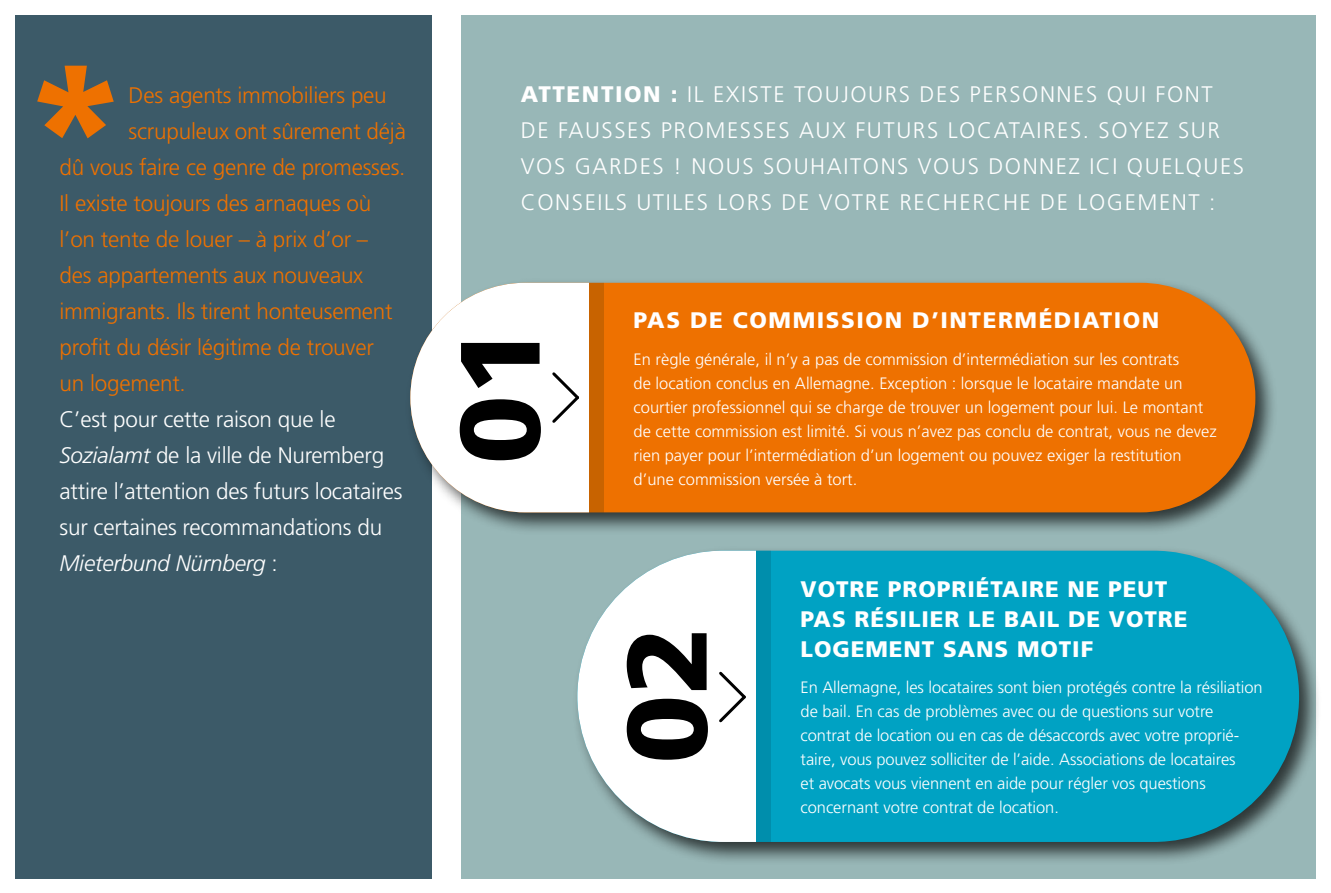
<style>
.page{position:relative;width:1331px;height:893px;background:#fff}
.page>*{position:absolute;margin:0;border:0;box-sizing:border-box;transform-origin:0 0}
.t1{font:900 112.5px "Frutiger";color:#000}
.t2{font:300 22.5px "Frutiger";letter-spacing:-.01em;color:#ee7100}
.t3{font:300 22.5px/36px "Frutiger";letter-spacing:.07em;color:#fff}
.t4{font:300 22.5px/36px "Frutiger";letter-spacing:-.01em;color:#fff}
.t5{font:900 22.5px/30px "Frutiger";letter-spacing:.04em;color:#fff}
.t6{font:900 22.5px "Frutiger";letter-spacing:.07em;color:#fff}
.t7{font:300 16.5px/24px "Frutiger";color:#fff}
.s1{font-style:italic}
.s2{font-weight:900}
</style>
<div class="page">
<div style="left:461px;top:15px;width:855px;height:863px;background:#98b7b7"></div>
<div style="left:15px;top:15px;width:417px;height:863px;background:#3c5a68"></div>
<svg style="left:37px;top:66px;width:77px;height:72px"></svg>
<div style="left:405px;top:278px;width:874px;height:258px;background:#000;opacity:.7"></div>
<div style="left:410px;top:283px;width:845px;height:229px;background:#ee7100;border-radius:115px"></div>
<div style="left:410px;top:283px;width:194px;height:229px;background:#c86300"></div>
<div style="left:410px;top:283px;width:179px;height:229px;background:#fff"></div>
<svg style="left:552px;top:372px;width:27px;height:51px"></svg>
<div style="left:572px;top:545px;width:750px;height:320px;background:#000;opacity:.7"></div>
<div style="left:577px;top:551px;width:722px;height:291px;background:#00a2c3;border-radius:146px"></div>
<div style="left:577px;top:551px;width:194px;height:291px;background:#008eac"></div>
<svg style="left:577px;top:551px;width:179px;height:291px;background:#eaf0f0"></svg>
<svg style="left:716px;top:669px;width:33px;height:56px;background:#e2e2e2"></svg>
<p class="t2" style="left:129px;top:82px;width:260px">Des agents immobiliers peu</p>
<p class="t2" style="left:129px;top:118px;width:279px">scrupuleux ont sûrement déjà</p>
<p class="t2" style="left:60px;top:154px;width:347px">dû vous faire ce genre de promesses.</p>
<p class="t2" style="left:60px;top:190px;width:313px">Il existe toujours des arnaques où</p>
<p class="t2" style="left:60px;top:226px;width:310px">l’on tente de louer – à prix d’or –</p>
<p class="t2" style="left:60px;top:262px;width:305px">des appartements aux nouveaux</p>
<p class="t2" style="left:60px;top:298px;width:335px">immigrants. Ils tirent honteusement</p>
<p class="t2" style="left:60px;top:334px;width:316px">profit du désir légitime de trouver</p>
<p class="t2" style="left:60px;top:370px;width:128px">un logement.</p>
<p class="t4" style="left:60px;top:401px;width:344px">C’est pour cette raison que le<br><span class="s1">Sozialamt</span> de la ville de Nuremberg attire l’attention des futurs locataires sur certaines recommandations du<br><span class="s1">Mieterbund Nürnberg</span> :</p>
<p class="t3" style="left:521px;top:76px;width:725px"><span class="s2">ATTENTION :</span> IL EXISTE TOUJOURS DES PERSONNES QUI FONT DE FAUSSES PROMESSES AUX FUTURS LOCATAIRES. SOYEZ SUR VOS GARDES ! NOUS SOUHAITONS VOUS DONNEZ ICI QUELQUES CONSEILS UTILES LORS DE VOTRE RECHERCHE DE LOGEMENT :</p>
<p class="t1" style="left:432px;top:464px;width:139px;rotate:-90deg">01</p>
<p class="t6" style="left:634px;top:306px;width:527px">PAS DE COMMISSION D’INTERMÉDIATION</p>
<p class="t7" style="left:634px;top:347px;width:585px">En règle générale, il n’y a pas de commission d’intermédiation sur les contrats<br>de location conclus en Allemagne. Exception : lorsque le locataire mandate un courtier professionnel qui se charge de trouver un logement pour lui. Le montant de cette commission est limité. Si vous n’avez pas conclu de contrat, vous ne devez rien payer pour l’intermédiation d’un logement ou pouvez exiger la restitution</p>
<p class="t7" style="left:634px;top:467px;width:225px">d’une commission versée à tort.</p>
<p class="t1" style="left:599px;top:764px;width:139px;rotate:-90deg">02</p>
<p class="t5" style="left:801px;top:573px;width:388px">VOTRE PROPRIÉTAIRE NE PEUT<br>PAS RÉSILIER LE BAIL DE VOTRE<br>LOGEMENT SANS MOTIF</p>
<p class="t7" style="left:801px;top:676px;width:463px">En Allemagne, les locataires sont bien protégés contre la résiliation de bail. En cas de problèmes avec ou de questions sur votre contrat de location ou en cas de désaccords avec votre proprié&shy;taire, vous pouvez solliciter de l’aide. Associations de locataires<br>et avocats vous viennent en aide pour régler vos questions concernant votre contrat de location.</p>
</div>
